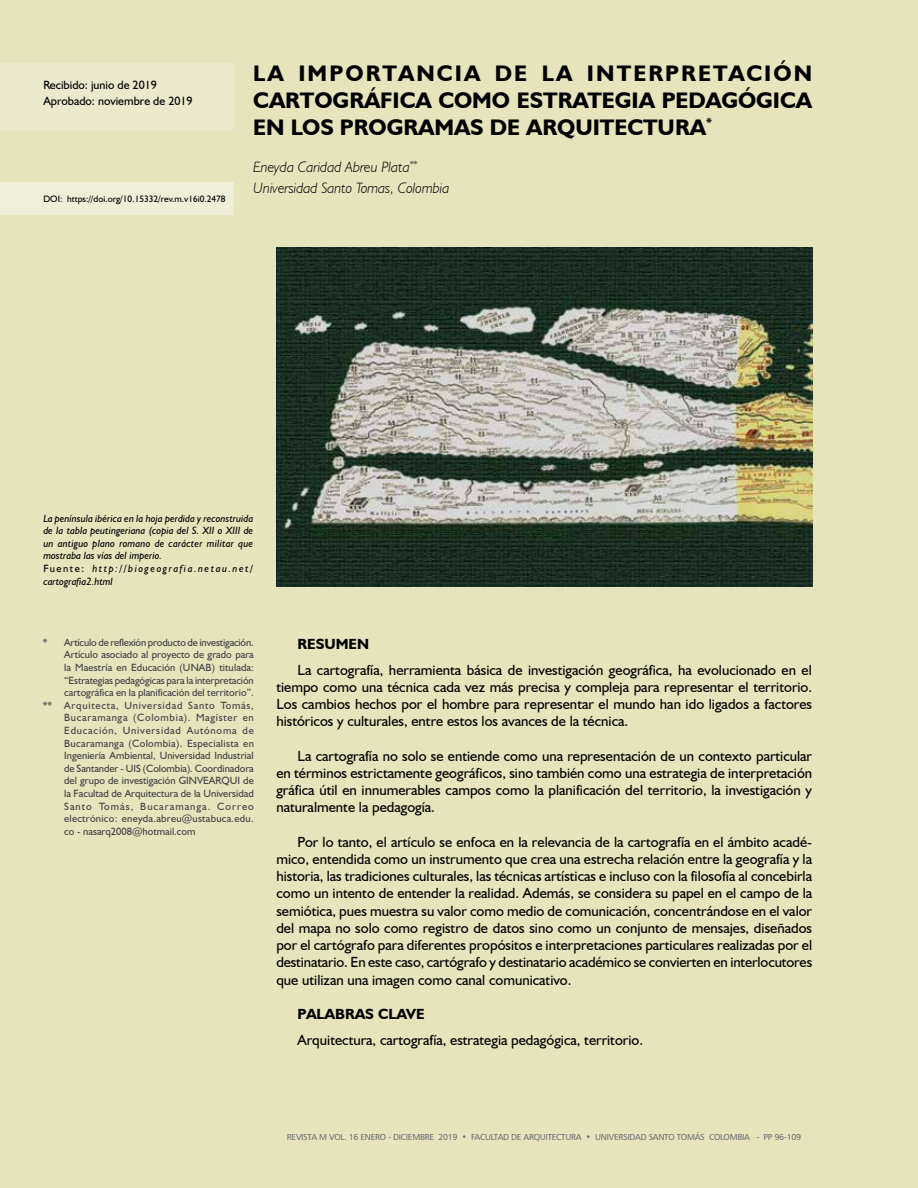
<style>
.page{position:relative;width:918px;height:1188px;background:#fff}
.page>*{position:absolute;margin:0;border:0;box-sizing:border-box;transform-origin:0 0}
.t1{font:700 22.5px/27px "Humanist 521 BT";color:#000;text-align:justify}
.t2{font:italic 300 15px/20.5px "Humanist 521 BT";color:#000}
.t3{font:14.7px/17.2px "Humanist 521 BT";color:#000;text-align:justify}
.t4{font:700 14.7px "Humanist 521 BT";color:#000}
.t5{font:12px/16.5px "Humanist 521 BT";color:#000}
.t6{font:10.5px "Humanist 521 BT";color:#414042}
.t7{font:italic 10.5px/12.6px "Humanist 521 BT";color:#000}
.t8{font:10.5px "Humanist 521 BT";letter-spacing:.025em;color:#414042}
.t9{font:10.5px "Humanist 521 BT";letter-spacing:.03em;color:#414042}
.t10{font:10.5px "Humanist 521 BT";letter-spacing:.07em;color:#414042}
.t11{font:10.5px "Humanist 521 BT";letter-spacing:.065em;color:#414042}
.t12{font:10.5px "Humanist 521 BT";letter-spacing:.075em;color:#414042}
.t13{font:10.5px "Humanist 521 BT";letter-spacing:.095em;color:#414042}
.t14{font:9.3px "Humanist 521 BT";color:#000}
.t15{font:8.7px "Humanist 777 BT Roman B";letter-spacing:-.03em;color:#6d6e71}
.s1{font-style:normal}
</style>
<div class="page">
<div style="left:0;top:0;width:917px;height:1188px;background:#e5e4bc"></div>
<div style="left:0;top:64px;width:233px;height:66px;background:#eae9cb"></div>
<div style="left:0;top:182px;width:233px;height:33px;background:#efeed6"></div>
<img style="left:277px;top:248px;width:535px;height:339px">
<p class="t5" style="left:43px;top:76px;width:151px">Recibido: junio de 2019<br>Aprobado: noviembre de 2019</p>
<p class="t14" style="left:43px;top:193px;width:184px">DOI: https://doi.org/10.15332/rev.m.v16i0.2478</p>
<h1 class="t1" style="left:253px;top:59px;width:560px">LA IMPORTANCIA DE LA INTERPRETACIÓN CARTOGRÁFICA COMO ESTRATEGIA PEDAGÓGICA EN LOS PROGRAMAS DE ARQUITECTURA<sup>*</sup></h1>
<p class="t2" style="left:253px;top:157px;width:198px">Eneyda Caridad Abreu Plata<sup>**<br></sup>Universidad Santo Tomas, Colombia</p>
<p class="t7" style="left:43px;top:512px;width:211px">La península ibérica en la hoja perdida y reconstruida de la tabla peutingeriana (copia del S. XII o XIII de un antiguo plano romano de carácter militar que mostraba las vías del imperio.<br><span class="s1">Fuente:</span> http://biogeografia.netau.net/ cartografia2.html</p>
<p class="t6" style="left:43px;top:636px;width:212px">* Artículo de reflexión producto de investigación.</p>
<p class="t6" style="left:64px;top:648px;width:191px">Artículo asociado al proyecto de grado para</p>
<p class="t6" style="left:64px;top:661px;width:191px">la Maestría en Educación (UNAB) titulada:</p>
<p class="t6" style="left:64px;top:674px;width:191px">“Estrategias pedagógicas para la interpretación</p>
<p class="t6" style="left:64px;top:686px;width:191px">cartográfica en la planificación del territorio”.</p>
<p class="t10" style="left:43px;top:699px;width:212px">** Arquitecta, Universidad Santo Tomás,</p>
<p class="t11" style="left:64px;top:711px;width:191px">Bucaramanga (Colombia). Magíster en</p>
<p class="t12" style="left:64px;top:724px;width:191px">Educación, Universidad Autónoma de</p>
<p class="t9" style="left:64px;top:737px;width:191px">Bucaramanga (Colombia). Especialista en</p>
<p class="t6" style="left:64px;top:749px;width:191px">Ingeniería Ambiental, Universidad Industrial</p>
<p class="t6" style="left:64px;top:762px;width:191px">de Santander - UIS (Colombia). Coordinadora</p>
<p class="t6" style="left:64px;top:774px;width:191px">del grupo de investigación GINVEARQUI de</p>
<p class="t6" style="left:64px;top:787px;width:191px">la Facultad de Arquitectura de la Universidad</p>
<p class="t13" style="left:64px;top:800px;width:191px">Santo Tomás, Bucaramanga. Correo</p>
<p class="t8" style="left:64px;top:812px;width:191px">electrónico: eneyda.abreu@ustabuca.edu.</p>
<p class="t6" style="left:64px;top:825px;width:133px">co - nasarq2008@hotmail.com</p>
<p class="t4" style="left:298px;top:635px;width:73px">RESUMEN</p>
<p class="t3" style="left:276px;top:661px;width:537px;text-indent:21px">La cartografía, herramienta básica de investigación geográfica, ha evolucionado en el tiempo como una técnica cada vez más precisa y compleja para representar el territorio.<br>Los cambios hechos por el hombre para representar el mundo han ido ligados a factores históricos y culturales, entre estos los avances de la técnica.</p>
<p class="t3" style="left:276px;top:747px;width:537px;text-indent:21px">La cartografía no solo se entiende como una representación de un contexto particular en términos estrictamente geográficos, sino también como una estrategia de interpretación gráfica útil en innumerables campos como la planificación del territorio, la investigación y naturalmente la pedagogía.</p>
<p class="t3" style="left:276px;top:833px;width:537px;text-indent:21px">Por lo tanto, el artículo se enfoca en la relevancia de la cartografía en el ámbito acadé&shy;mico, entendida como un instrumento que crea una estrecha relación entre la geografía y la historia, las tradiciones culturales, las técnicas artísticas e incluso con la filosofía al concebirla como un intento de entender la realidad. Además, se considera su papel en el campo de la semiótica, pues muestra su valor como medio de comunicación, concentrándose en el valor del mapa no solo como registro de datos sino como un conjunto de mensajes, diseñados por el cartógrafo para diferentes propósitos e interpretaciones particulares realizadas por el destinatario. En este caso, cartógrafo y destinatario académico se convierten en interlocutores que utilizan una imagen como canal comunicativo.</p>
<p class="t4" style="left:298px;top:1005px;width:129px">PALABRAS CLAVE</p>
<p class="t3" style="left:298px;top:1031px;width:347px">Arquitectura, cartografía, estrategia pedagógica, territorio.</p>
<p class="t15" style="left:287px;top:1132px;width:516px">REVISTA M VOL. 16 ENERO - DICIEMBRE 2019 • FACULTAD DE ARQUITECTURA • UNIVERSIDAD SANTO TOMÁS COLOMBIA - PP 96-109</p>
</div>
